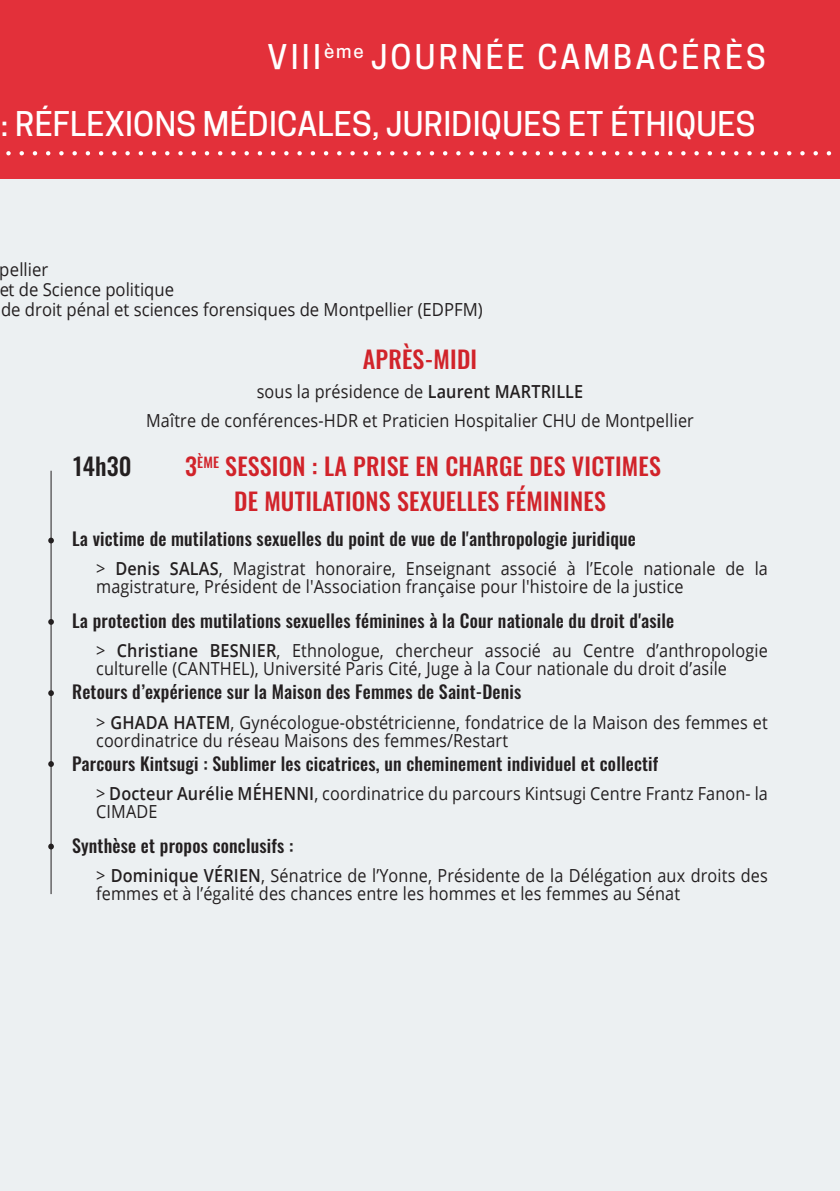
<style>
.page{position:relative;width:840px;height:1191px;background:#fff}
.page>*{position:absolute;margin:0;border:0;box-sizing:border-box;transform-origin:0 0}
.t1{font:500 32px/66.4px "Cooper Hewitt";letter-spacing:.01em;color:#fff}
.t2{font:500 24px "Oswald";letter-spacing:.01em;color:#d1232a}
.t3{font:500 24px "Oswald";letter-spacing:.01em;color:#231f20}
.t4{font:18px/18px "Open Sans";letter-spacing:.01em;color:#231f20;scale:.9 1}
.t5{font:500 18px "Oswald";letter-spacing:.01em;color:#231f20}
.t6{font:18px/19.8px "Open Sans";letter-spacing:.01em;color:#231f20;scale:.93 1}
.s1{font-weight:600}
</style>
<div class="page">
<div style="left:0;top:113px;width:839px;height:1078px;background:#ecf0f2"></div>
<div style="left:0;top:0;width:839px;height:179px;background:#e3303a"></div>
<svg style="left:6px;top:151px;width:822px;height:4px"></svg>
<svg style="left:48px;top:537px;width:6px;height:6px"></svg>
<hr style="left:51px;top:471px;width:1px;height:423px;background:#231f20">
<svg style="left:48px;top:619px;width:6px;height:6px"></svg>
<svg style="left:48px;top:690px;width:6px;height:6px"></svg>
<svg style="left:48px;top:761px;width:6px;height:6px"></svg>
<svg style="left:48px;top:843px;width:6px;height:6px"></svg>
<h1 class="t1" style="left:1px;top:24px;width:765px;text-indent:267px">VIII<sup>ème</sup> JOURNÉE CAMBACÉRÈS : RÉFLEXIONS MÉDICALES, JURIDIQUES ET ÉTHIQUES</h1>
<p class="t6" style="left:-1px;top:259px;width:521px">pellier<br>et de Science politique<br>de droit pénal et sciences forensiques de Montpellier (EDPFM)</p>
<p class="t2" style="left:362px;top:346px;width:116px">APRÈS-MIDI</p>
<p class="t4" style="left:256px;top:382px;width:364px">sous la présidence de <span class="s1">Laurent MARTRILLE</span></p>
<p class="t4" style="left:146px;top:411px;width:609px">Maître de conférences-HDR et Praticien Hospitalier CHU de Montpellier</p>
<p class="t2" style="left:185px;top:454px;width:477px">3<sup>ÈME</sup> SESSION : LA PRISE EN CHARGE DES VICTIMES</p>
<p class="t2" style="left:234px;top:489px;width:373px">DE MUTILATIONS SEXUELLES FÉMININES</p>
<p class="t5" style="left:72px;top:529px;width:565px">La victime de mutilations sexuelles du point de vue de l'anthropologie juridique</p>
<p class="t4" style="left:96px;top:559px;width:747px">&gt; <span class="s1">Denis SALAS</span>, Magistrat honoraire, Enseignant associé à l’Ecole nationale de la magistrature, Président de l'Association française pour l'histoire de la justice</p>
<p class="t5" style="left:72px;top:611px;width:603px">La protection des mutilations sexuelles féminines à la Cour nationale du droit d'asile</p>
<p class="t4" style="left:96px;top:641px;width:747px">&gt; <span class="s1">Christiane BESNIER</span>, Ethnologue, chercheur associé au Centre d’anthropologie culturelle (CANTHEL), Université Paris Cité, Juge à la Cour nationale du droit d’asile</p>
<p class="t5" style="left:72px;top:682px;width:450px">Retours d’expérience sur la Maison des Femmes de Saint-Denis</p>
<p class="t4" style="left:96px;top:712px;width:747px">&gt; <span class="s1">GHADA HATEM</span>, Gynécologue-obstétricienne, fondatrice de la Maison des femmes et coordinatrice du réseau Maisons des femmes/Restart</p>
<p class="t5" style="left:72px;top:754px;width:587px">Parcours Kintsugi : Sublimer les cicatrices, un cheminement individuel et collectif</p>
<p class="t4" style="left:96px;top:783px;width:747px">&gt; <span class="s1">Docteur Aurélie MÉHENNI</span>, coordinatrice du parcours Kintsugi Centre Frantz Fanon- la<br>CIMADE</p>
<p class="t5" style="left:72px;top:836px;width:223px">Synthèse et propos conclusifs :</p>
<p class="t4" style="left:96px;top:865px;width:747px">&gt; <span class="s1">Dominique VÉRIEN</span>, Sénatrice de l’Yonne, Présidente de la Délégation aux droits des femmes et à l’égalité des chances entre les hommes et les femmes au Sénat</p>
<p class="t3" style="left:73px;top:454px;width:60px">14h30</p>
</div>
